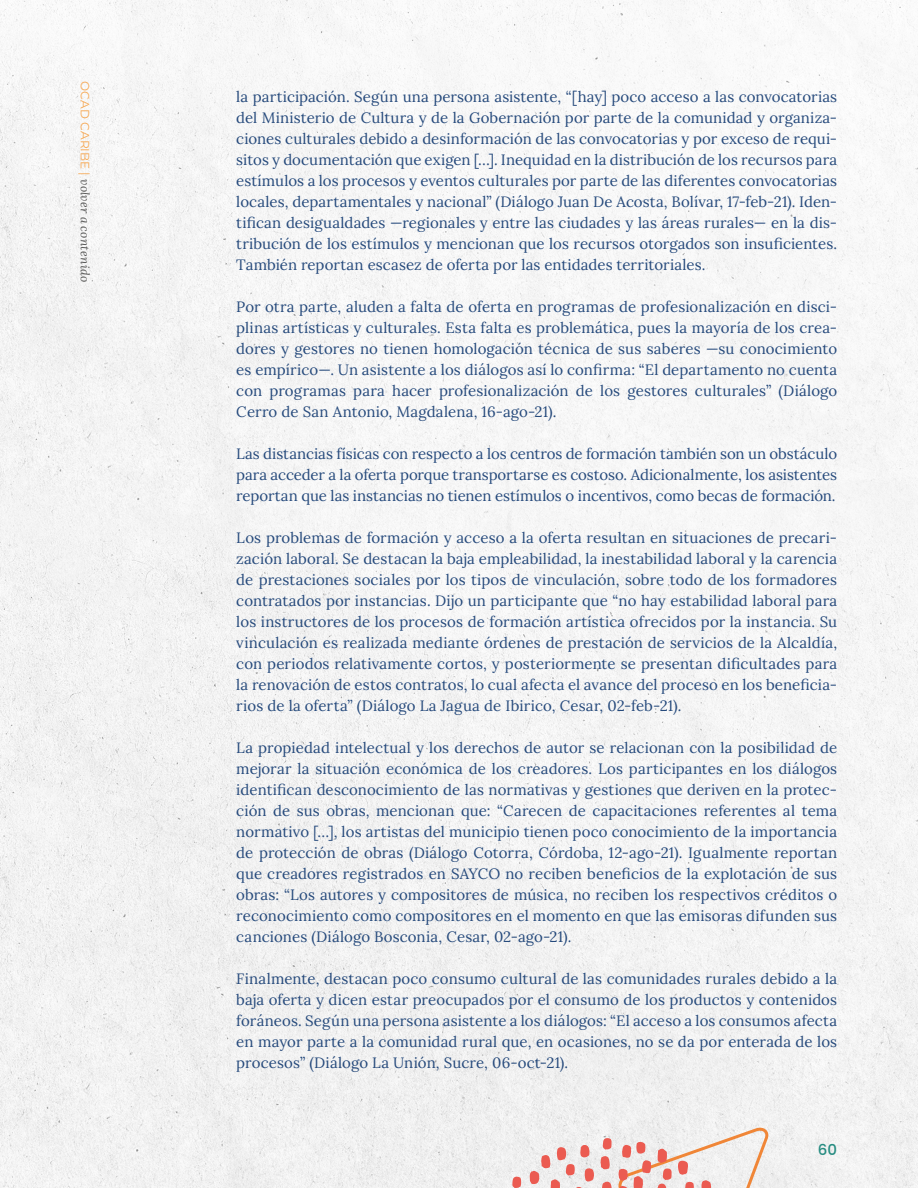
<style>
.page{position:relative;width:918px;height:1188px;background:#fff}
.page>*{position:absolute;margin:0;border:0;box-sizing:border-box;transform-origin:0 0}
.t1{font:15px/21px "Lora";letter-spacing:.005em;color:#264a7c;text-align:justify}
.t2{font:500 15px "Poppins";color:#268c81}
.t3{font:italic 12px "Lora";letter-spacing:.02em;color:#575756}
.s1{font-family:"Montserrat";font-style:normal;color:#f6a751}
</style>
<div class="page">
<img style="left:0;top:0;width:918px;height:1188px">
<svg style="left:602px;top:1182px;width:10px;height:6px"></svg>
<svg style="left:600px;top:1156px;width:10px;height:13px"></svg>
<svg style="left:603px;top:1138px;width:9px;height:12px"></svg>
<svg style="left:512px;top:1177px;width:9px;height:11px"></svg>
<svg style="left:529px;top:1144px;width:65px;height:44px"></svg>
<svg style="left:618px;top:1127px;width:155px;height:61px"></svg>
<p class="t3" style="left:93px;top:81px;width:203px;rotate:90deg"><span class="s1">OCAD CARIBE |</span> volver a contenido</p>
<p class="t1" style="left:236px;top:85px;width:602px">la participación. Según una persona asistente, “[hay] poco acceso a las convocatorias del Ministerio de Cultura y de la Gobernación por parte de la comunidad y organiza&shy;ciones culturales debido a desinformación de las convocatorias y por exceso de requi&shy;sitos y documentación que exigen […]. Inequidad en la distribución de los recursos para estímulos a los procesos y eventos culturales por parte de las diferentes convocatorias locales, departamentales y nacional” (Diálogo Juan De Acosta, Bolívar, 17-feb-21). Iden&shy;tifican desigualdades —regionales y entre las ciudades y las áreas rurales— en la dis&shy;tribución de los estímulos y mencionan que los recursos otorgados son insuficientes.<br>También reportan escasez de oferta por las entidades territoriales.</p>
<p class="t1" style="left:236px;top:295px;width:602px">Por otra parte, aluden a falta de oferta en programas de profesionalización en disci&shy;plinas artísticas y culturales. Esta falta es problemática, pues la mayoría de los crea&shy;dores y gestores no tienen homologación técnica de sus saberes —su conocimiento es empírico—. Un asistente a los diálogos así lo confirma: “El departamento no cuenta con programas para hacer profesionalización de los gestores culturales” (Diálogo Cerro de San Antonio, Magdalena, 16-ago-21).</p>
<p class="t1" style="left:236px;top:442px;width:602px">Las distancias físicas con respecto a los centros de formación también son un obstáculo para acceder a la oferta porque transportarse es costoso. Adicionalmente, los asistentes reportan que las instancias no tienen estímulos o incentivos, como becas de formación.</p>
<p class="t1" style="left:236px;top:526px;width:602px">Los problemas de formación y acceso a la oferta resultan en situaciones de precari&shy;zación laboral. Se destacan la baja empleabilidad, la inestabilidad laboral y la carencia de prestaciones sociales por los tipos de vinculación, sobre todo de los formadores contratados por instancias. Dijo un participante que “no hay estabilidad laboral para los instructores de los procesos de formación artística ofrecidos por la instancia. Su vinculación es realizada mediante órdenes de prestación de servicios de la Alcaldía, con periodos relativamente cortos, y posteriormente se presentan dificultades para la renovación de estos contratos, lo cual afecta el avance del proceso en los beneficia&shy;rios de la oferta” (Diálogo La Jagua de Ibirico, Cesar, 02-feb-21).</p>
<p class="t1" style="left:236px;top:736px;width:602px">La propiedad intelectual y los derechos de autor se relacionan con la posibilidad de mejorar la situación económica de los creadores. Los participantes en los diálogos identifican desconocimiento de las normativas y gestiones que deriven en la protec&shy;ción de sus obras, mencionan que: “Carecen de capacitaciones referentes al tema normativo […], los artistas del municipio tienen poco conocimiento de la importancia de protección de obras (Diálogo Cotorra, Córdoba, 12-ago-21). Igualmente reportan que creadores registrados en SAYCO no reciben beneficios de la explotación de sus obras: “Los autores y compositores de música, no reciben los respectivos créditos o reconocimiento como compositores en el momento en que las emisoras difunden sus canciones (Diálogo Bosconia, Cesar, 02-ago-21).</p>
<p class="t1" style="left:236px;top:967px;width:602px">Finalmente, destacan poco consumo cultural de las comunidades rurales debido a la baja oferta y dicen estar preocupados por el consumo de los productos y contenidos foráneos. Según una persona asistente a los diálogos: “El acceso a los consumos afecta en mayor parte a la comunidad rural que, en ocasiones, no se da por enterada de los procesos” (Diálogo La Unión, Sucre, 06-oct-21).</p>
<p class="t2" style="left:818px;top:1142px;width:21px">60</p>
</div>
